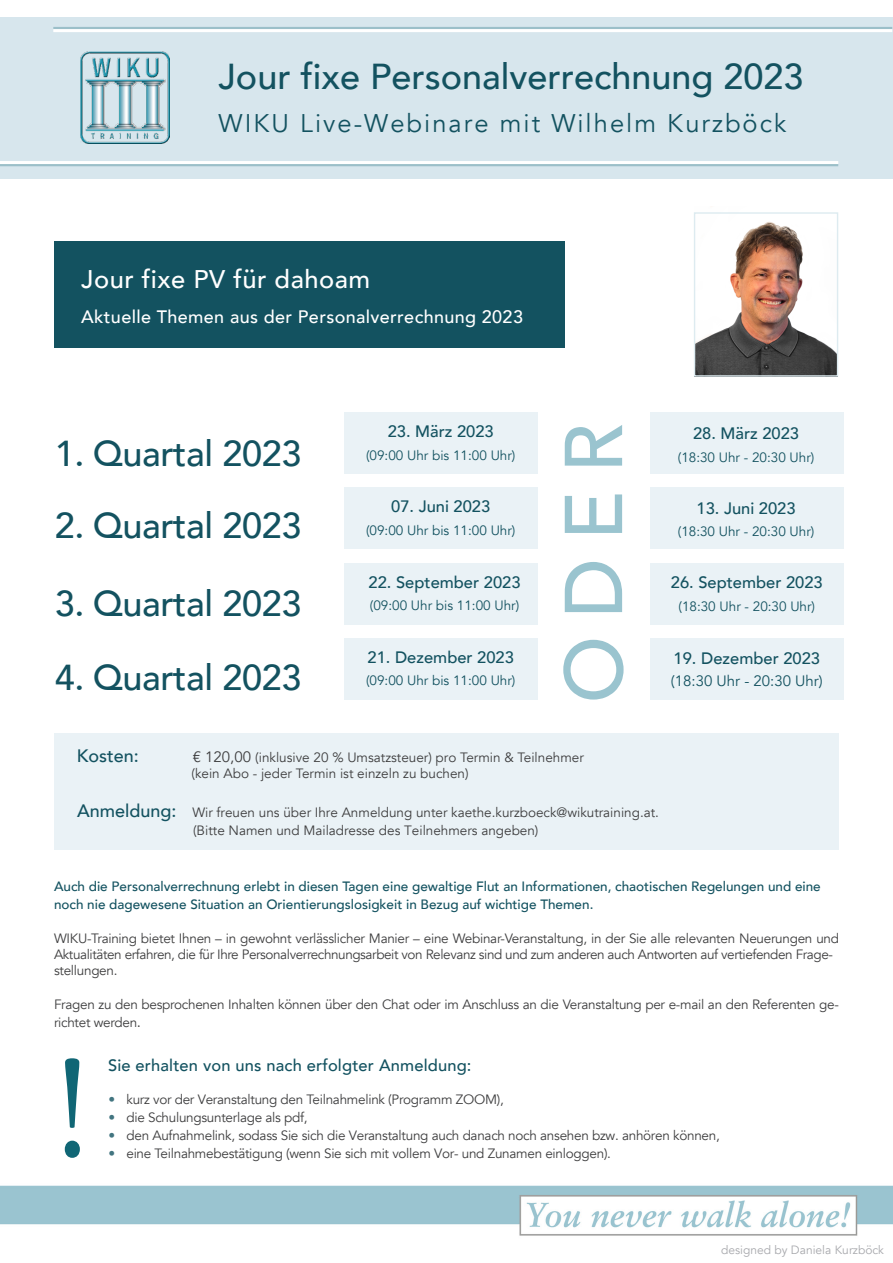
<style>
.page{position:relative;width:893px;height:1263px;background:#fff}
.page>*{position:absolute;margin:0;border:0;box-sizing:border-box;transform-origin:0 0}
.t1{font:147px "Minion Pro";color:#106675;scale:.91 1}
.t2{font:500 81px "Avenir";color:#9ac4cf}
.t3{font:500 36px "Avenir";letter-spacing:-.01em;color:#135260}
.t4{font:25.5px "Avenir";letter-spacing:.08em;color:#135260}
.t5{font:500 25.5px "Avenir";letter-spacing:.02em;color:#fff}
.t6{font:500 18px "Avenir";letter-spacing:.02em;color:#fff}
.t7{font:500 18px "Avenir";color:#135260}
.t8{font:500 16.5px "Avenir";color:#135260}
.t9{font:15px "Avenir";color:#135260}
.t10{font:13.5px/18px "Avenir";letter-spacing:-.02em;color:#3e3e3f}
.t11{font:13.5px/16px "Avenir";color:#3e3e3f}
.t12{font:500 13.5px/18px "Avenir";color:#135260}
.t13{font:13.5px "Avenir";color:#135260}
.t14{font:12px "Avenir";color:#a8a9ad}
.s1{font-size:15px}
.s2{font-weight:500;font-size:18px;color:#135260}
.s3{font-weight:500;color:#427580}
</style>
<div class="page">
<div style="left:0;top:17px;width:892px;height:162px;background:#d7e6ed"></div>
<img style="left:80px;top:51px;width:89px;height:93px">
<hr style="left:53px;top:27px;width:839px;height:2px;background:#106675">
<hr style="left:0;top:164px;width:838px;height:2px;background:#106675">
<hr style="left:0;top:161px;width:838px;height:3px;background:#fff">
<hr style="left:53px;top:29px;width:839px;height:3px;background:#fff">
<img style="left:0;top:1185px;width:893px;height:51px">
<div style="left:344px;top:412px;width:193px;height:62px;background:#eaf2f6"></div>
<div style="left:650px;top:412px;width:193px;height:62px;background:#eaf2f6"></div>
<div style="left:54px;top:734px;width:785px;height:116px;background:#eaf2f6"></div>
<div style="left:54px;top:241px;width:511px;height:107px;background:#135260"></div>
<img style="left:696px;top:222px;width:140px;height:153px">
<div style="left:694px;top:212px;width:144px;height:165px;border:1px solid #ddebf0"></div>
<div style="left:344px;top:487px;width:193px;height:62px;background:#eaf2f6"></div>
<div style="left:650px;top:487px;width:193px;height:62px;background:#eaf2f6"></div>
<div style="left:344px;top:563px;width:193px;height:61px;background:#eaf2f6"></div>
<div style="left:650px;top:563px;width:193px;height:61px;background:#eaf2f6"></div>
<div style="left:344px;top:638px;width:193px;height:61px;background:#eaf2f6"></div>
<div style="left:650px;top:638px;width:193px;height:61px;background:#eaf2f6"></div>
<h3 class="t3" style="left:219px;top:45px;width:586px">Jour fixe Personalverrechnung 2023</h3>
<h3 class="t4" style="left:219px;top:108px;width:569px">WIKU Live-Webinare mit Wilhelm Kurzböck</h3>
<p class="t5" style="left:81px;top:257px;width:291px">Jour fixe PV für dahoam</p>
<p class="t6" style="left:81px;top:301px;width:443px">Aktuelle Themen aus der Personalverrechnung 2023</p>
<p class="t3" style="left:55px;top:422px;width:248px">1. Quartal 2023</p>
<p class="t3" style="left:55px;top:494px;width:248px">2. Quartal 2023</p>
<p class="t3" style="left:55px;top:573px;width:248px">3. Quartal 2023</p>
<p class="t3" style="left:55px;top:646px;width:248px">4. Quartal 2023</p>
<p class="t8" style="left:388px;top:417px;width:108px">23. März 2023</p>
<p class="t13" style="left:366px;top:447px;width:151px">(09:00 Uhr bis 11:00 Uhr)</p>
<p class="t8" style="left:391px;top:492px;width:101px">07. Juni 2023</p>
<p class="t13" style="left:366px;top:522px;width:151px">(09:00 Uhr bis 11:00 Uhr)</p>
<p class="t8" style="left:369px;top:567px;width:153px">22. September 2023</p>
<p class="t13" style="left:370px;top:597px;width:151px">(09:00 Uhr bis 11:00 Uhr)</p>
<p class="t8" style="left:368px;top:642px;width:148px">21. Dezember 2023</p>
<p class="t13" style="left:366px;top:672px;width:151px">(09:00 Uhr bis 11:00 Uhr)</p>
<p class="t2" style="left:524px;top:703px;width:281px;rotate:-90deg">ODER</p>
<p class="t8" style="left:693px;top:419px;width:108px">28. März 2023</p>
<p class="t13" style="left:678px;top:449px;width:138px">(18:30 Uhr - 20:30 Uhr)</p>
<p class="t8" style="left:697px;top:493px;width:101px">13. Juni 2023</p>
<p class="t13" style="left:678px;top:523px;width:138px">(18:30 Uhr - 20:30 Uhr)</p>
<p class="t8" style="left:671px;top:568px;width:153px">26. September 2023</p>
<p class="t13" style="left:678px;top:598px;width:138px">(18:30 Uhr - 20:30 Uhr)</p>
<p class="t8" style="left:674px;top:644px;width:148px">19. Dezember 2023</p>
<p class="t9" style="left:671px;top:672px;width:153px">(18:30 Uhr - 20:30 Uhr)</p>
<p class="t7" style="left:77px;top:740px;width:64px">Kosten:</p>
<p class="t11" style="left:191px;top:749px;width:394px"><span class="s1">€ 120,00</span> (inklusive 20 % Umsatzsteuer) pro Termin &amp; Teilnehmer (kein Abo - jeder Termin ist einzeln zu buchen)</p>
<p class="t11" style="left:77px;top:803px;width:583px;line-height:18.6px;text-align:center"><span class="s2">Anmeldung:</span> Wir freuen uns über Ihre Anmeldung unter kaethe.kurzboeck@wikutraining.at. (Bitte Namen und Mailadresse des Teilnehmers angeben)</p>
<p class="t12" style="left:54px;top:876px;width:768px">Auch die Personalverrechnung erlebt in diesen Tagen eine gewaltige Flut an Informationen, chaotischen Regelungen und eine noch nie dagewesene Situation an Orientierungslosigkeit in Bezug auf wichtige Themen.</p>
<p class="t10" style="left:54px;top:929px;width:787px">WIKU-Training bietet Ihnen – in gewohnt verlässlicher Manier – eine Webinar-Veranstaltung, in der Sie alle relevanten Neuerungen und</p>
<p class="t10" style="left:54px;top:945px;width:780px">Aktualitäten erfahren, die für Ihre Personalverrechnungsarbeit von Relevanz sind und zum anderen auch Antworten auf vertiefenden Frage-</p>
<p class="t10" style="left:54px;top:962px;width:65px">stellungen.</p>
<p class="t10" style="left:54px;top:996px;width:786px">Fragen zu den besprochenen Inhalten können über den Chat oder im Anschluss an die Veranstaltung per e-mail an den Referenten ge&shy;richtet werden<span class="s1">.</span></p>
<p class="t8" style="left:108px;top:1051px;width:365px">Sie erhalten von uns nach erfolgter Anmeldung:</p>
<p class="t10" style="left:108px;top:1090px;width:397px"><span class="s3">•</span> kurz vor der Veranstaltung den Teilnahmelink (Programm ZOOM),</p>
<p class="t10" style="left:108px;top:1108px;width:201px"><span class="s3">•</span> die Schulungsunterlage als pdf,</p>
<p class="t10" style="left:108px;top:1126px;width:613px"><span class="s3">•</span> den Aufnahmelink, sodass Sie sich die Veranstaltung auch danach noch ansehen bzw. anhören können,</p>
<p class="t1" style="left:54px;top:1011px;width:42px">!</p>
<p class="t10" style="left:108px;top:1144px;width:504px"><span class="s3">•</span> eine Teilnahmebestätigung (wenn Sie sich mit vollem Vor- und Zunamen einloggen).</p>
<p class="t14" style="left:721px;top:1242px;width:164px">designed by Daniela Kurzböck</p>
</div>
